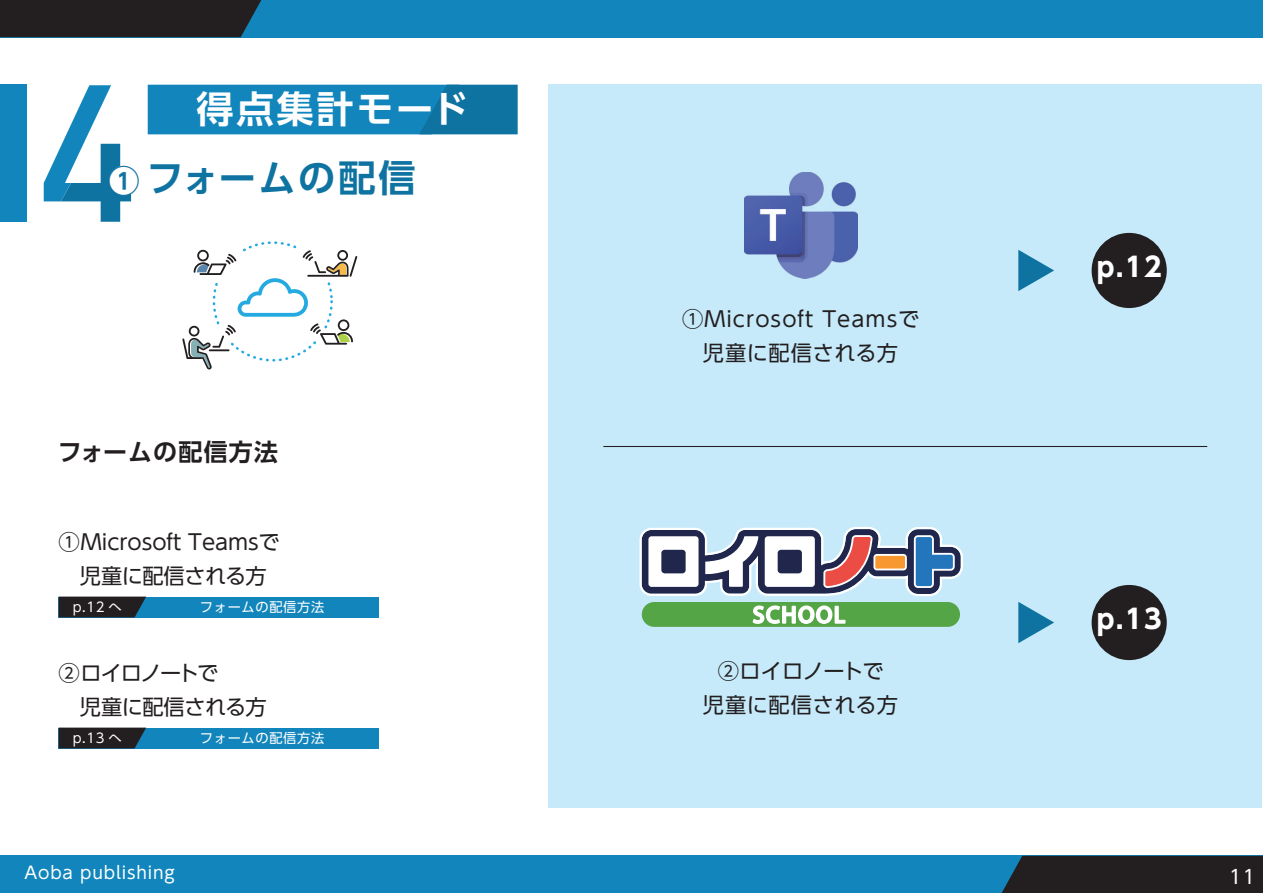
<style>
.page{position:relative;width:1263px;height:893px;background:#fff}
.page>*{position:absolute;margin:0;border:0;box-sizing:border-box;transform-origin:0 0}
.t1{font:700 37.2px "UD Shin Go Pro De";letter-spacing:.075em;color:#fff}
.t2{font:700 37.2px "UD Shin Go Pro De";letter-spacing:.065em;color:#0f73a2}
.t3{font:700 31.95px "UD Shin Go Pro De";color:#0f73a2}
.t4{font:700 26.55px "UD Shin Go Pro";color:#fff}
.t5{font:700 24px "UD Shin Go Pro De";letter-spacing:.045em;color:#231f20}
.t6{font:21.3px/34px "UD Shin Go Pro";color:#231f20;text-align:center}
.t7{font:21.3px/34px "UD Shin Go Pro";letter-spacing:.05em;color:#231f20;text-align:center}
.t8{font:21.3px/34px "UD Shin Go Pro";letter-spacing:-.045em;color:#231f20}
.t9{font:19.2px "UD Shin Go Pro";color:#fff}
.t10{font:16.95px "UD Shin Go Pro";letter-spacing:.05em;color:#fff}
.t11{font:13.2px "UD Shin Go Pro";letter-spacing:.05em;color:#fff}
</style>
<div class="page">
<div style="left:548px;top:85px;width:714px;height:723px;background:#c6eafa"></div>
<div style="left:0;top:0;width:1263px;height:37px;background:#1286bc"></div>
<div style="left:0;top:856px;width:1262px;height:37px;background:#1286bc"></div>
<div style="left:0;top:0;width:261px;height:37px;background:#231f20"></div>
<div style="left:1002px;top:856px;width:261px;height:37px;background:#231f20"></div>
<div style="left:0;top:85px;width:26px;height:137px;background:#1286bc"></div>
<svg style="left:44px;top:85px;width:87px;height:137px"></svg>
<div style="left:109px;top:166px;width:30px;height:29px;background:#fff;border-radius:50%"></div>
<hr style="left:603px;top:446px;width:604px;height:1px;background:#231f20">
<svg style="left:148px;top:85px;width:370px;height:49px;background:#1181b6"></svg>
<div style="left:59px;top:597px;width:320px;height:20px;background:#1286bc"></div>
<svg style="left:59px;top:597px;width:87px;height:20px;background:#21252a"></svg>
<svg style="left:182px;top:241px;width:175px;height:128px"></svg>
<svg style="left:639px;top:527px;width:324px;height:69px"></svg>
<div style="left:642px;top:602px;width:318px;height:25px;background:#53a546;border-radius:12px"></div>
<svg style="left:752px;top:605px;width:93px;height:19px"></svg>
<div style="left:59px;top:728px;width:320px;height:20px;background:#1286bc"></div>
<svg style="left:59px;top:728px;width:87px;height:20px;background:#21252a"></svg>
<div style="left:1091px;top:233px;width:76px;height:75px;background:#231f20;border-radius:50%"></div>
<svg style="left:1018px;top:250px;width:36px;height:41px"></svg>
<div style="left:1091px;top:585px;width:76px;height:75px;background:#231f20;border-radius:50%"></div>
<svg style="left:1018px;top:602px;width:36px;height:41px"></svg>
<img style="left:744px;top:172px;width:114px;height:106px">
<h2 class="t3" style="left:108px;top:154px;width:33px">①</h2>
<h1 class="t1" style="left:197px;top:79px;width:273px">得点集計モード</h1>
<h1 class="t2" style="left:147px;top:148px;width:270px">フォームの配信</h1>
<p class="t5" style="left:58px;top:433px;width:222px">フォームの配信方法</p>
<p class="t6" style="left:59px;top:524px;width:223px;text-align:left">①Microsoft Teamsで　児童に配信される方</p>
<p class="t11" style="left:73px;top:597px;width:51px">p.12 へ</p>
<p class="t11" style="left:200px;top:597px;width:126px">フォームの配信方法</p>
<p class="t8" style="left:59px;top:655px;width:210px">②ロイロノートで<br>　児童に配信される方</p>
<p class="t11" style="left:73px;top:728px;width:51px">p.13 へ</p>
<p class="t11" style="left:200px;top:728px;width:126px">フォームの配信方法</p>
<p class="t10" style="left:25px;top:858px;width:151px">Aoba publishing</p>
<p class="t7" style="left:682px;top:301px;width:239px">①Microsoft Teamsで児童に配信される方</p>
<p class="t6" style="left:703px;top:653px;width:197px">②ロイロノートで<br>児童に配信される方</p>
<p class="t4" style="left:1097px;top:245px;width:66px">p.12</p>
<p class="t4" style="left:1097px;top:597px;width:66px">p.13</p>
<p class="t9" style="left:1229px;top:861px;width:28px">11</p>
</div>
